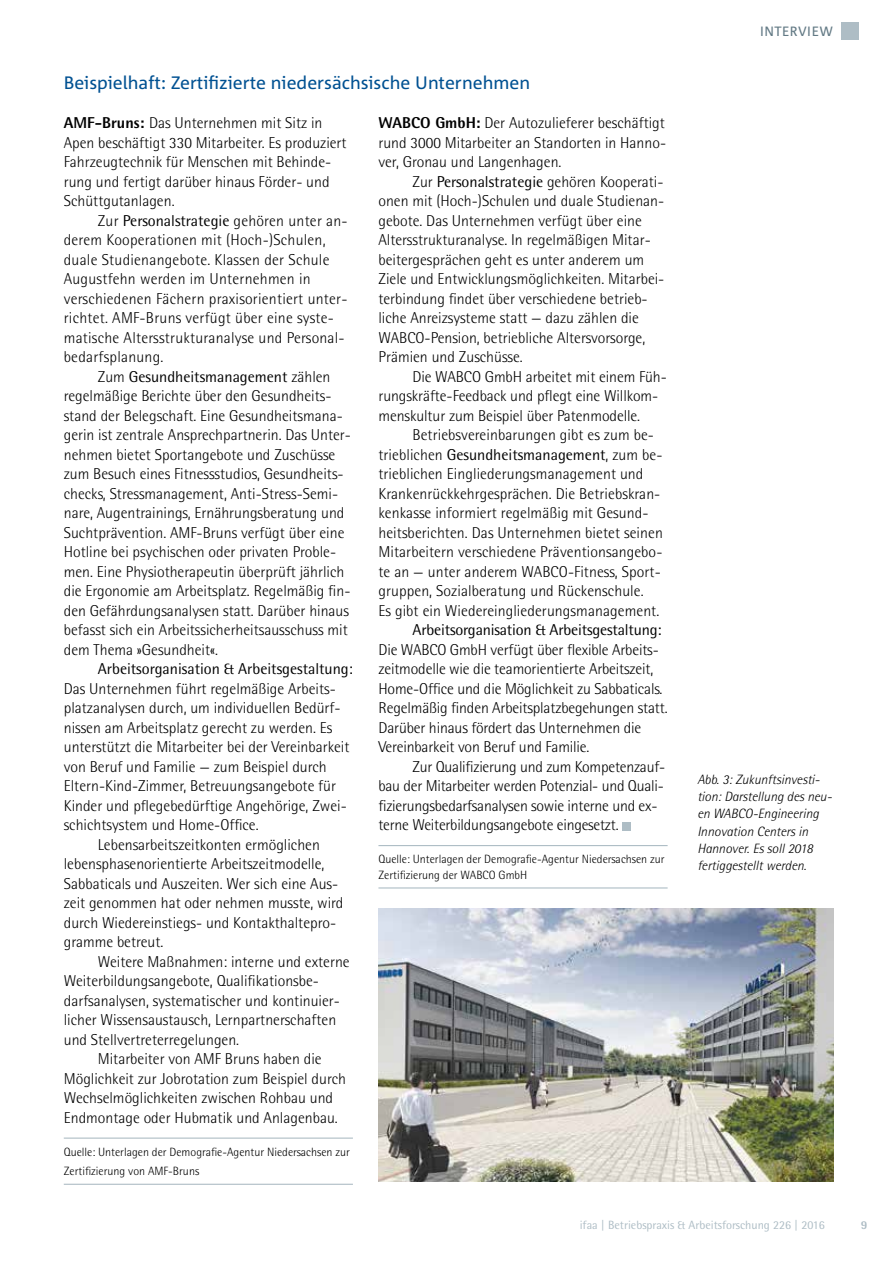
<style>
.page{position:relative;width:893px;height:1263px;background:#fff}
.page>*{position:absolute;margin:0;border:0;box-sizing:border-box;transform-origin:0 0}
.t1{font:18px "Corpid C1";color:#005192}
.t2{font:300 15.75px/19.5px "Rotis Semi Sans";color:#000}
.t3{font:15.75px "Rotis Semi Sans";letter-spacing:-.01em;color:#000}
.t4{font:italic 300 13.5px/17.2px "Rotis Semi Sans";color:#000}
.t5{font:13.5px "Corpid C1";letter-spacing:.03em;color:#637a85}
.t6{font:300 12px/19.5px "Rotis Semi Sans";color:#000}
.t7{font:12px "Rotis Semi Sans";color:#aebdc5}
.t8{font:800 12px "Rotis Semi Sans";color:#aebdc5}
.s1{font-weight:800}
.s2{font-weight:400}
</style>
<div class="page">
<div style="left:842px;top:22px;width:17px;height:17px;background:#aebdc5"></div>
<hr style="left:64px;top:1137px;width:289px;height:2px;background:#aebdc5">
<hr style="left:64px;top:1184px;width:289px;height:1px;background:#aebdc5">
<hr style="left:378px;top:845px;width:290px;height:1px;background:#aebdc5">
<hr style="left:378px;top:887px;width:290px;height:1px;background:#aebdc5">
<div style="left:622px;top:822px;width:8px;height:8px;background:#aebdc5"></div>
<img style="left:378px;top:908px;width:455px;height:273px">
<p class="t1" style="left:64px;top:72px;width:468px">Beispielhaft: Zertifizierte niedersächsische U nternehmen</p>
<p class="t2" style="left:64px;top:113px;width:284px"><span class="s1">AMF-Bruns:</span> Das Unternehmen mit Sitz in Apen beschäftigt 330 Mitarbeiter. Es produziert Fahrzeugtechnik für Menschen mit Behinde&shy;rung und fertigt darüber hinaus Förder- und Schüttgutanlagen.</p>
<p class="t2" style="left:64px;top:211px;width:285px;text-indent:34px">Zur <span class="s2">Personalstrategie</span> gehören unter an&shy;derem Kooperationen mit (Hoch-)Schulen, duale Studienangebote. Klassen der Schule Augustfehn werden im Unternehmen in verschiedenen Fächern praxisorientiert unter&shy;richtet. AMF-Bruns verfügt über eine syste&shy;matische Altersstrukturanalyse und Personal&shy;bedarfsplanung.</p>
<p class="t2" style="left:64px;top:367px;width:289px;text-indent:34px">Zum <span class="s2">Gesundheitsmanagement</span> zählen regelmäßige Berichte über den Gesundheits&shy;stand der Belegschaft. Eine Gesundheitsmana&shy;gerin ist zentrale Ansprechpartnerin. Das Unter&shy;nehmen bietet Sportangebote und Zuschüsse zum Besuch eines Fitnessstudios, Gesundheits&shy;checks, Stressmanagement, Anti-Stress-Semi&shy;nare, Augentrainings, Ernährungsberatung und Suchtprävention. AMF-Bruns verfügt über eine Hotline bei psychischen oder privaten Proble&shy;men. Eine Physiotherapeutin überprüft jährlich die Ergonomie am Arbeitsplatz. Regelmäßig fin&shy;den Gefährdungsanalysen statt. Darüber hinaus befasst sich ein Arbeitssicherheitsausschuss mit dem Thema »Gesundheit«.</p>
<p class="t3" style="left:98px;top:660px;width:257px">Arbeitsorganisation &amp; Arbeitsgestaltung:</p>
<p class="t2" style="left:64px;top:679px;width:274px">Das Unternehmen führt regelmäßige Arbeits-</p>
<p class="t2" style="left:64px;top:698px;width:278px">platzanalysen durch, um individuellen Bedürf-</p>
<p class="t2" style="left:64px;top:718px;width:270px">nissen am Arbeitsplatz gerecht zu werden. Es</p>
<p class="t2" style="left:64px;top:737px;width:287px">unterstützt die Mitarbeiter bei der Vereinbarkeit</p>
<p class="t2" style="left:64px;top:757px;width:265px">von Beruf und Familie — zum Beispiel durch</p>
<p class="t2" style="left:64px;top:776px;width:274px">Eltern-Kind-Zimmer, Betreuungsangebote für</p>
<p class="t2" style="left:64px;top:796px;width:285px">Kinder und pflegebedürftige Angehörige, Zwei-</p>
<p class="t2" style="left:64px;top:815px;width:196px">schichtsystem und Home-Office.</p>
<p class="t2" style="left:98px;top:835px;width:224px">Lebensarbeitszeitkonten ermöglichen</p>
<p class="t2" style="left:64px;top:854px;width:262px">lebensphasenorientierte Arbeitszeitmodelle,</p>
<p class="t2" style="left:64px;top:874px;width:276px">Sabbaticals und Auszeiten. Wer sich eine Aus-</p>
<p class="t2" style="left:64px;top:893px;width:281px">zeit genommen hat oder nehmen musste, wird</p>
<p class="t2" style="left:64px;top:913px;width:274px">durch Wiedereinstiegs- und Kontakthaltepro-</p>
<p class="t2" style="left:64px;top:932px;width:101px">gramme betreut.</p>
<p class="t2" style="left:98px;top:952px;width:253px">Weitere Maßnahmen: interne und externe</p>
<p class="t2" style="left:64px;top:971px;width:257px">Weiterbildungsangebote, Qualifikationsbe-</p>
<p class="t2" style="left:64px;top:991px;width:276px">darfsanalysen, systematischer und kontinuier-</p>
<p class="t2" style="left:64px;top:1010px;width:274px">licher Wissensaustausch, Lernpartnerschaften</p>
<p class="t2" style="left:64px;top:1030px;width:177px">und Stellvertreterregelungen.</p>
<p class="t2" style="left:98px;top:1049px;width:225px">Mitarbeiter von AMF Bruns haben die</p>
<p class="t2" style="left:64px;top:1069px;width:284px">Möglichkeit zur Jobrotation zum Beispiel durch</p>
<p class="t2" style="left:64px;top:1088px;width:271px">Wechselmöglichkeiten zwischen Rohbau und</p>
<p class="t2" style="left:64px;top:1108px;width:276px">Endmontage oder Hubmatik und Anlagenbau.</p>
<p class="t6" style="left:64px;top:1142px;width:288px">Quelle: Unterlagen der Demografie-Agentur Niedersachsen zur<br>Zertifizierung von AMF-Bruns</p>
<p class="t2" style="left:378px;top:113px;width:289px;text-align:justify"><span class="s1">WABCO GmbH:</span> Der Autozulieferer beschäftigt rund 3000 Mitarbeiter an Standorten in Hanno&shy;ver, Gronau und Langenhagen.</p>
<p class="t2" style="left:378px;top:172px;width:287px;text-indent:34px">Zur <span class="s2">Personalstrategie</span> gehören Kooperati&shy;onen mit (Hoch-)Schulen und duale Studienan&shy;gebote. Das Unternehmen verfügt über eine Altersstrukturanalyse. In regelmäßigen Mitar&shy;beitergesprächen geht es unter anderem um Ziele und Entwicklungsmöglichkeiten. Mitarbei&shy;terbindung findet über verschiedene betrieb&shy;liche Anreizsysteme statt — dazu zählen die WABCO-Pension, betriebliche Altersvorsorge, Prämien und Zuschüsse.</p>
<p class="t2" style="left:378px;top:367px;width:290px;text-indent:34px">Die WABCO GmbH arbeitet mit einem Füh&shy;rungskräfte-Feedback und pflegt eine Willkom&shy;menskultur zum Beispiel über Patenmodelle.</p>
<p class="t2" style="left:378px;top:425px;width:286px;text-indent:34px">Betriebsvereinbarungen gibt es zum be&shy;trieblichen <span class="s2">Gesundheitsmanagement</span>, zum be&shy;trieblichen Eingliederungsmanagement und Krankenrückkehrgesprächen. Die Betriebskran&shy;kenkasse informiert regelmäßig mit Gesund&shy;heitsberichten. Das Unternehmen bietet seinen Mitarbeitern verschiedene Präventionsangebo&shy;te an — unter anderem WABCO-Fitness, Sport&shy;gruppen, Sozialberatung und Rückenschule.<br>Es gibt ein Wiedereingliederungsmanagement.</p>
<p class="t3" style="left:412px;top:621px;width:251px">Arbeitsorganisation &amp; Arbeitsgestaltung:</p>
<p class="t2" style="left:378px;top:640px;width:291px">Die WABCO GmbH verfügt über flexible Arbeits&shy;zeitmodelle wie die teamorientierte Arbeitszeit, Home-Office und die Möglichkeit zu Sabbaticals.<br>Regelmäßig finden Arbeitsplatzbegehungen statt.<br>Darüber hinaus fördert das Unternehmen die Vereinbarkeit von Beruf und Familie.</p>
<p class="t2" style="left:378px;top:757px;width:288px;text-indent:34px">Zur Qualifizierung und zum Kompetenzauf&shy;bau der Mitarbeiter werden Potenzial- und Quali&shy;fizierungsbedarfsanalysen sowie interne und ex&shy;terne Weiterbildungsangebote eingesetzt.</p>
<p class="t6" style="left:378px;top:851px;width:288px;line-height:15.8px">Quelle: Unterlagen der Demografie-Agentur Niedersachsen zur<br>Zertifizierung der WABCO GmbH</p>
<p class="t5" style="left:760px;top:23px;width:74px">Intervi ew</p>
<p class="t4" style="left:697px;top:770px;width:136px">Abb. 3: Zukunftsinvesti&shy;tion: Darstellung des neu&shy;en WABCO-Engineering<br>Innovation Centers in<br>Hannover. Es soll 2018 fertiggestellt werden.</p>
<p class="t7" style="left:580px;top:1218px;width:247px">ifaa | Betriebspraxis &amp; Arbeitsforschung 226 | 2016</p>
<p class="t8" style="left:861px;top:1217px;width:8px">9</p>
</div>
